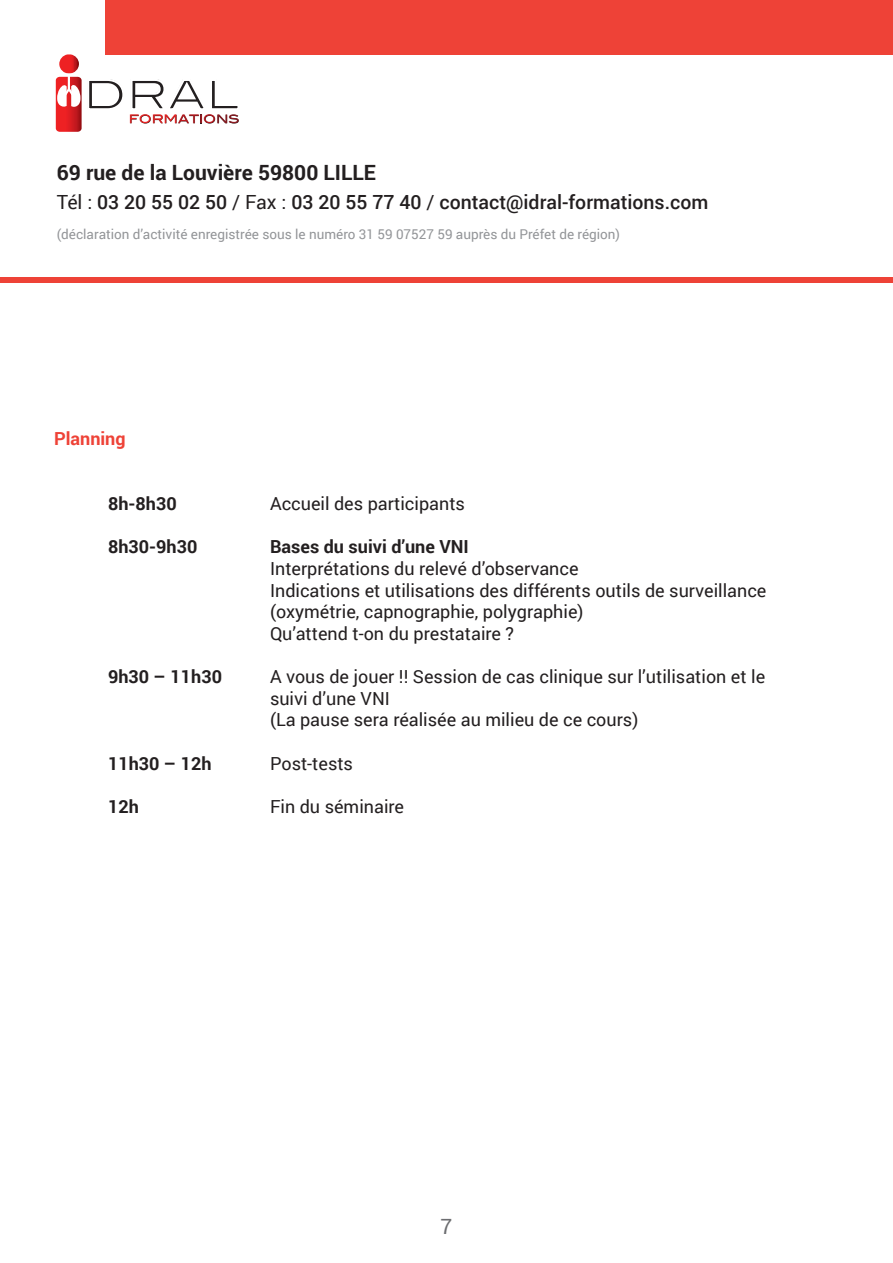
<style>
.page{position:relative;width:893px;height:1263px;background:#fff}
.page>*{position:absolute;margin:0;border:0;box-sizing:border-box;transform-origin:0 0}
.t1{font:700 21px "Roboto";color:#231f20}
.t2{font:21px "Roboto";color:#6c6d70}
.t3{font:500 19.5px "Roboto";color:#231f20}
.t4{font:18px/21.6px "Roboto";color:#231f20}
.t5{font:700 18px "Roboto";color:#231f20}
.t6{font:700 18px "Roboto";color:#ee4237}
.t7{font:13.5px "Roboto";color:#939598}
.t8{font:11.7px "Blair Md ITCTT Medium";color:#ee2323}
.s1{color:#bf181e}
.s2{color:#8e1b22}
.s3{font-weight:400}
</style>
<div class="page">
<div style="left:53px;top:74px;width:32px;height:61px;border:3px solid #fff;border-radius:5px"></div>
<svg style="left:54px;top:54px;width:187px;height:79px"></svg>
<div style="left:105px;top:0;width:788px;height:54px;background:#ee4237"></div>
<div style="left:0;top:278px;width:893px;height:5px;background:#ee4237"></div>
<p class="t8" style="left:129px;top:110px;width:112px">FORM<span class="s1">ATIO</span><span class="s2">NS</span></p>
<p class="t1" style="left:57px;top:158px;width:321px">69 rue de la Louvière 59800 LILLE</p>
<p class="t3" style="left:57px;top:188px;width:653px"><span class="s3">Tél :</span> 03 20 55 02 50 <span class="s3">/ Fax :</span> 03 20 55 77 40 <span class="s3">/</span> contact@idral-formations.com</p>
<p class="t7" style="left:57px;top:224px;width:565px">(déclaration d’activité enregistrée sous le numéro 31 59 07527 59 auprès du Préfet de région)</p>
<p class="t6" style="left:54px;top:426px;width:73px">Planning</p>
<p class="t5" style="left:108px;top:491px;width:70px">8h-8h30</p>
<p class="t4" style="left:270px;top:492px;width:196px">Accueil des participants</p>
<p class="t5" style="left:108px;top:534px;width:91px">8h30-9h30</p>
<p class="t5" style="left:270px;top:534px;width:200px">Bases du suivi d’une VNI</p>
<p class="t4" style="left:270px;top:557px;width:310px">Interprétations du relevé d’observance</p>
<p class="t4" style="left:270px;top:579px;width:498px">Indications et utilisations des différents outils de surveillance (oxymétrie, capnographie, polygraphie)</p>
<p class="t4" style="left:270px;top:622px;width:246px">Qu’attend t-on du prestataire ?</p>
<p class="t5" style="left:108px;top:664px;width:116px">9h30 – 11h30</p>
<p class="t4" style="left:270px;top:665px;width:497px">A vous de jouer !! Session de cas clinique sur l’utilisation et le</p>
<p class="t4" style="left:270px;top:687px;width:121px">suivi d’une VNI</p>
<p class="t4" style="left:270px;top:708px;width:370px">(La pause sera réalisée au milieu de ce cours)</p>
<p class="t5" style="left:108px;top:750px;width:105px">11h30 – 12h</p>
<p class="t4" style="left:270px;top:752px;width:85px">Post-tests</p>
<p class="t5" style="left:108px;top:794px;width:32px">12h</p>
<p class="t4" style="left:270px;top:795px;width:136px">Fin du séminaire</p>
<p class="t2" style="left:441px;top:1212px;width:13px">7</p>
</div>
